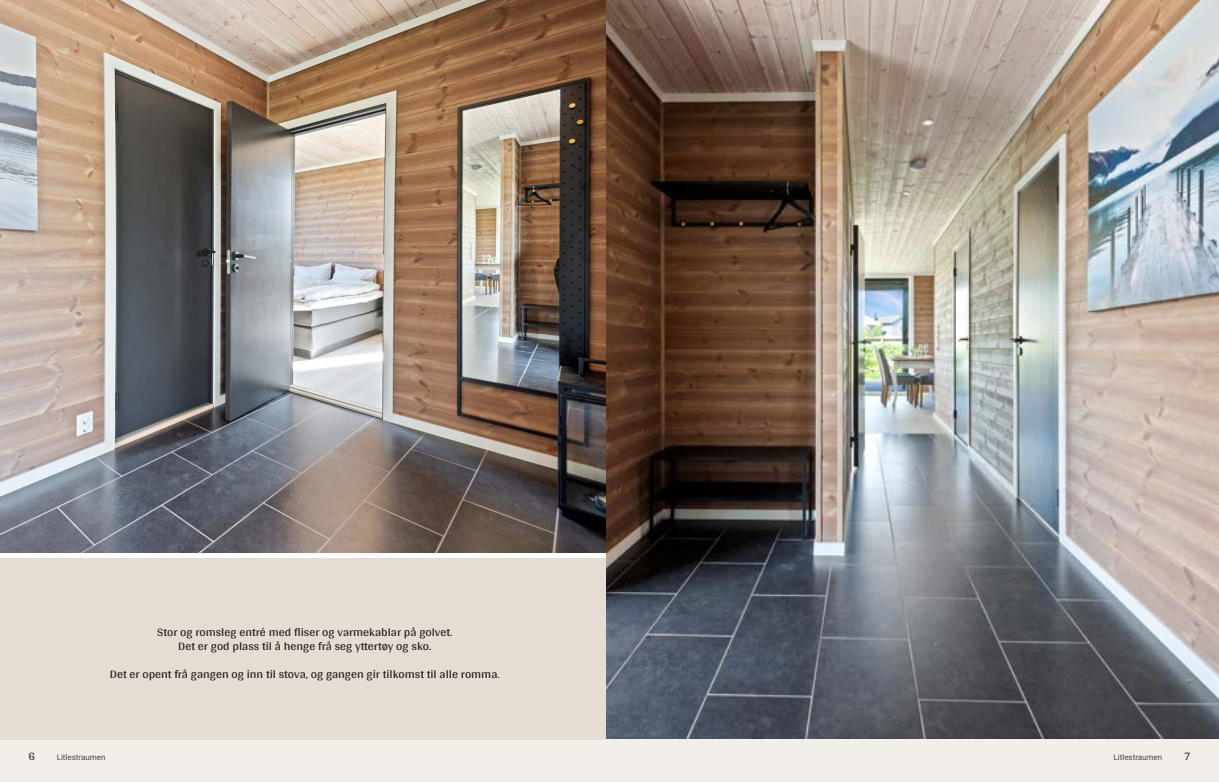
<style>
.page{position:relative;width:1219px;height:782px;background:#fff}
.page>*{position:absolute;margin:0;border:0;box-sizing:border-box;transform-origin:0 0}
.t1{font:12px/14px "Arya";color:#1d1d1b;text-align:center}
.t2{font:700 12px "Arya";color:#414749}
.t3{font:8px "Roboto Vitec";color:#414749}
</style>
<div class="page">
<img style="left:0;top:0;width:607px;height:552px">
<div style="left:0;top:739px;width:612px;height:42px;background:#f2eeea"></div>
<div style="left:0;top:558px;width:612px;height:181px;background:#e5dcd4"></div>
<img style="left:607px;top:0;width:612px;height:739px">
<div style="left:607px;top:739px;width:612px;height:42px;background:#f2eeea"></div>
<p class="t1" style="left:157px;top:624px;width:296px">Stor og romsleg entré med fliser og varmekablar på golvet.<br>Det er god plass til å henge frå seg yttertøy og sko.</p>
<p class="t1" style="left:110px;top:666px;width:391px">Det er opent frå gangen og inn til stova, og gangen gir tilkomst til alle romma.</p>
<p class="t2" style="left:28px;top:749px;width:8px">6</p>
<p class="t3" style="left:57px;top:751px;width:50px">Litlestraumen</p>
<p class="t3" style="left:1113px;top:751px;width:50px">Litlestraumen</p>
<p class="t2" style="left:1184px;top:749px;width:8px">7</p>
</div>
